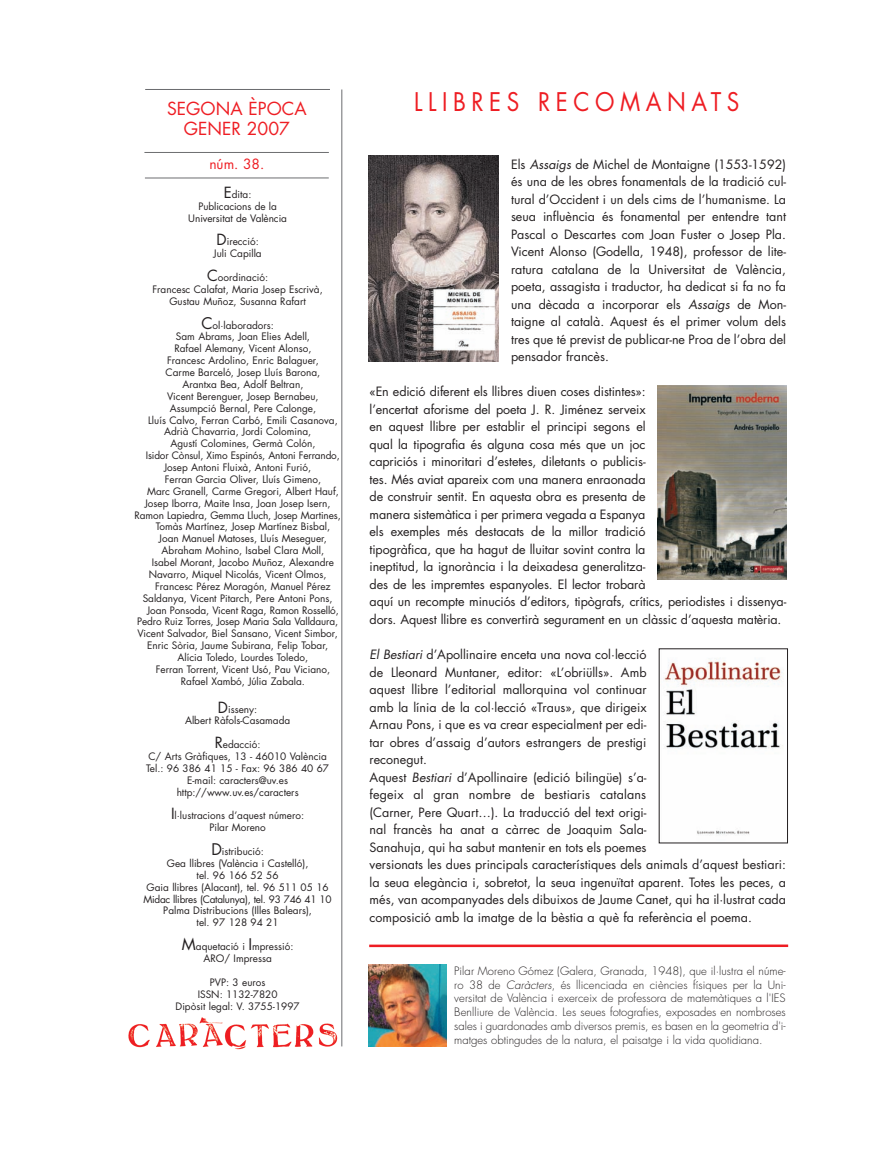
<style>
.page{position:relative;width:869px;height:1170px;background:#fff}
.page>*{position:absolute;margin:0;border:0;box-sizing:border-box;transform-origin:0 0}
.t1{font:25px "Futura";letter-spacing:.245em;color:#ee1d23;scale:.9 1}
.t2{font:17.5px "Futura";color:#ee1d23}
.t3{font:13.75px "Futura";color:#ee1d23}
.t4{font:12.5px/17.5px "Futura";color:#231f20}
.t5{font:300 11.25px/13.8px "Futura";color:#231f20;text-align:justify}
.t6{font:10px/11.9px "Futura";color:#231f20;text-align:center}
.s1{font-style:italic}
.s2{font-size:15px}
.s3{font-size:15.62px}
</style>
<div class="page">
<img style="left:128px;top:1017px;width:210px;height:33px">
<hr style="left:341px;top:89px;width:1px;height:957px;background:#6c6d70">
<hr style="left:145px;top:89px;width:185px;height:1px;background:#6c6d70">
<hr style="left:145px;top:178px;width:183px;height:1px;background:#6c6d70">
<hr style="left:369px;top:944px;width:418px;height:3px;background:#ee1d23">
<hr style="left:144px;top:152px;width:185px;height:1px;background:#6c6d70">
<img style="left:368px;top:156px;width:130px;height:205px">
<img style="left:368px;top:964px;width:78px;height:82px">
<img style="left:657px;top:385px;width:129px;height:195px">
<img style="left:663px;top:660px;width:121px;height:175px">
<h2 class="t2" style="left:167px;top:100px;width:141px">SEGONA EPOCA</h2>
<h1 class="t1" style="left:414px;top:91px;width:363px">LLIBRES RECOMANATS</h1>
<h2 class="t2" style="left:184px;top:120px;width:108px">GENER 2007</h2>
<p class="t3" style="left:209px;top:158px;width:56px">núm. 38.</p>
<h2 class="t2" style="left:249px;top:95px;width:8px">`</h2>
<p class="t4" style="left:510px;top:156px;width:276px;text-align:justify">Els <span class="s1">Assaigs</span> de Michel de Montaigne (1553-1592) és una de les obres fonamentals de la tradició cul&shy;tural d’Occident i un dels cims de l’humanisme. La seua influència és fonamental per entendre tant Pascal o Descartes com Joan Fuster o Josep Pla.<br>Vicent Alonso (Godella, 1948), professor de lite&shy;ratura catalana de la Universitat de València, poeta, assagista i traductor, ha dedicat si fa no fa una dècada a incorporar els <span class="s1">Assaigs</span> de Mon&shy;taigne al català. Aquest és el primer volum dels tres que té previst de publicar-ne Proa de l’obra del pensador francès.</p>
<p class="t4" style="left:369px;top:384px;width:418px">«En edició diferent els llibres diuen coses distintes»:<br>l’encertat aforisme del poeta J. R. Jiménez serveix<br>en aquest llibre per establir el principi segons el<br>qual la tipografia és alguna cosa més que un joc<br>capriciós i minoritari d’estetes, diletants o publicis-<br>tes. Més aviat apareix com una manera enraonada<br>de construir sentit. En aquesta obra es presenta de<br>manera sistemàtica i per primera vegada a Espanya<br>els exemples més destacats de la millor tradició<br>tipogràfica, que ha hagut de lluitar sovint contra la<br>ineptitud, la ignorància i la deixadesa generalitza-<br>des de les impremtes espanyoles. El lector trobarà<br>aquí un recompte minuciós d’editors, tipògrafs, crítics, periodistes i dissenya&shy;dors. Aquest llibre es convertirà segurament en un clàssic d’aquesta matèria.</p>
<p class="t4" style="left:369px;top:646px;width:418px"><span class="s1">El Bestiari</span> d’Apollinaire enceta una nova col·lecció<br>de Lleonard Muntaner, editor: «L’obriülls». Amb<br>aquest llibre l’editorial mallorquina vol continuar<br>amb la línia de la col·lecció «Traus», que dirigeix<br>Arnau Pons, i que es va crear especialment per edi-<br>tar obres d’assaig d’autors estrangers de prestigi<br>reconegut.<br>Aquest <span class="s1">Bestiari</span> d’Apollinaire (edició bilingüe) s’a-<br>fegeix al gran nombre de bestiaris catalans<br>(Carner, Pere Quart…). La traducció del text origi-<br>nal francès ha anat a càrrec de Joaquim Sala-<br>Sanahuja, qui ha sabut mantenir en tots els poemes<br>versionats les dues principals característiques dels animals d’aquest bestiari: la seua elegància i, sobretot, la seua ingenuïtat aparent. Totes les peces, a més, van acompanyades dels dibuixos de Jaume Canet, qui ha il·lustrat cada composició amb la imatge de la bèstia a què fa referència el poema.</p>
<p class="t6" style="left:188px;top:189px;width:100px"><span class="s2">E</span>dita:<br>Publicacions de la<br>Universitat de València</p>
<p class="t6" style="left:213px;top:236px;width:50px"><span class="s2">D</span>irecció:<br>Juli Capilla</p>
<p class="t6" style="left:152px;top:272px;width:172px"><span class="s2">C</span>oordinació:<br>Francesc Calafat, Maria Josep Escrivà,<br>Gustau Muñoz, Susanna Rafart</p>
<p class="t6" style="left:201px;top:320px;width:74px"><span class="s3">C</span>ol·laboradors:</p>
<p class="t6" style="left:176px;top:331px;width:135px">Sam Abrams, Joan Elies Adell,</p>
<p class="t6" style="left:174px;top:343px;width:138px">Rafael Alemany, Vicent Alonso,</p>
<p class="t6" style="left:167px;top:355px;width:153px">Francesc Ardolino, Enric Balaguer,</p>
<p class="t6" style="left:165px;top:367px;width:156px">Carme Barceló, Josep Lluís Barona,</p>
<p class="t6" style="left:182px;top:379px;width:122px">Arantxa Bea, Adolf Beltran,</p>
<p class="t6" style="left:167px;top:391px;width:153px">Vicent Berenguer, Josep Bernabeu,</p>
<p class="t6" style="left:170px;top:403px;width:148px">Assumpció Bernal, Pere Calonge,</p>
<p class="t6" style="left:148px;top:415px;width:191px">Lluís Calvo, Ferran Carbó, Emili Casanova,</p>
<p class="t6" style="left:164px;top:426px;width:149px">Adrià Chavarria, Jordi Colomina,</p>
<p class="t6" style="left:170px;top:438px;width:146px">Agustí Colomines, Germà Colón,</p>
<p class="t6" style="left:146px;top:450px;width:195px">Isidor Cònsul, Ximo Espinós, Antoni Ferrando,</p>
<p class="t6" style="left:164px;top:462px;width:148px">Josep Antoni Fluixà, Antoni Furió,</p>
<p class="t6" style="left:165px;top:474px;width:158px">Ferran Garcia Oliver, Lluís Gimeno,</p>
<p class="t6" style="left:147px;top:486px;width:193px">Marc Granell, Carme Gregori, Albert Hauf,</p>
<p class="t6" style="left:145px;top:498px;width:187px">Josep Iborra, Maite Insa, Joan Josep Isern,</p>
<p class="t6" style="left:135px;top:509px;width:207px">Ramon Lapiedra, Gemma Lluch, Josep Martines,</p>
<p class="t6" style="left:156px;top:521px;width:176px">Tomàs Martínez, Josep Martínez Bisbal,</p>
<p class="t6" style="left:159px;top:533px;width:169px">Joan Manuel Matoses, Lluís Meseguer,</p>
<p class="t6" style="left:161px;top:545px;width:164px">Abraham Mohino, Isabel Clara Moll,</p>
<p class="t6" style="left:152px;top:557px;width:184px">Isabel Morant, Jacobo Muñoz, Alexandre</p>
<p class="t6" style="left:149px;top:569px;width:179px">Navarro, Miquel Nicolás, Vicent Olmos,</p>
<p class="t6" style="left:155px;top:581px;width:177px">Francesc Pérez Moragón, Manuel Pérez</p>
<p class="t6" style="left:143px;top:593px;width:191px">Saldanya, Vicent Pitarch, Pere Antoni Pons,</p>
<p class="t6" style="left:147px;top:604px;width:193px">Joan Ponsoda, Vicent Raga, Ramon Rosselló,</p>
<p class="t6" style="left:137px;top:616px;width:202px">Pedro Ruiz Torres, Josep Maria Sala Valldaura,</p>
<p class="t6" style="left:137px;top:628px;width:202px">Vicent Salvador, Biel Sansano, Vicent Simbor,</p>
<p class="t6" style="left:147px;top:640px;width:182px">Enric Sòria, Jaume Subirana, Felip Tobar,</p>
<p class="t6" style="left:177px;top:652px;width:132px">Alícia Toledo, Lourdes Toledo,</p>
<p class="t6" style="left:156px;top:664px;width:176px">Ferran Torrent, Vicent Usó, Pau Viciano,</p>
<p class="t6" style="left:181px;top:676px;width:126px">Rafael Xambó, Júlia Zabala.</p>
<p class="t6" style="left:185px;top:703px;width:107px"><span class="s2">D</span>isseny:<br>Albert Ràfols-Casamada</p>
<p class="t6" style="left:146px;top:739px;width:184px"><span class="s2">R</span>edacció:<br>C/ Arts Gràfiques, 13 - 46010 València<br>Tel.: 96 386 41 15 - Fax: 96 386 40 67<br>E-mail: caracters@uv.es http://www.uv.es/caracters</p>
<p class="t6" style="left:171px;top:810px;width:135px"><span class="s2">I</span>l·lustracions d’aquest número:<br>Pilar Moreno</p>
<p class="t6" style="left:143px;top:846px;width:190px"><span class="s3">D</span>istribució:<br>Gea llibres (València i Castelló),<br>tel. 96 166 52 56<br>Gaia llibres (Alacant), tel. 96 511 05 16<br>Midac llibres (Catalunya), tel. 93 746 41 10<br>Palma Distribucions (Illes Balears),<br>tel. 97 128 94 21</p>
<p class="t6" style="left:182px;top:941px;width:113px"><span class="s3">M</span>aquetació i <span class="s3">I</span>mpressió:<br>ARO/ Impressa</p>
<p class="t6" style="left:175px;top:976px;width:126px">PVP: 3 euros<br>ISSN: 1132-7820<br>Dipòsit legal: V. 3755-1997</p>
<p class="t5" style="left:454px;top:964px;width:333px">Pilar Moreno Gómez (Galera, Granada, 1948), que il·lustra el núme&shy;ro 38 de <span class="s1">Caràcters</span>, és llicenciada en ciències físiques per la Uni&shy;versitat de València i exerceix de professora de matemàtiques a l'IES Benlliure de València. Les seues fotografies, exposades en nombroses sales i guardonades amb diversos premis, es basen en la geometria d'i&shy;matges obtingudes de la natura, el paisatge i la vida quotidiana.</p>
</div>
